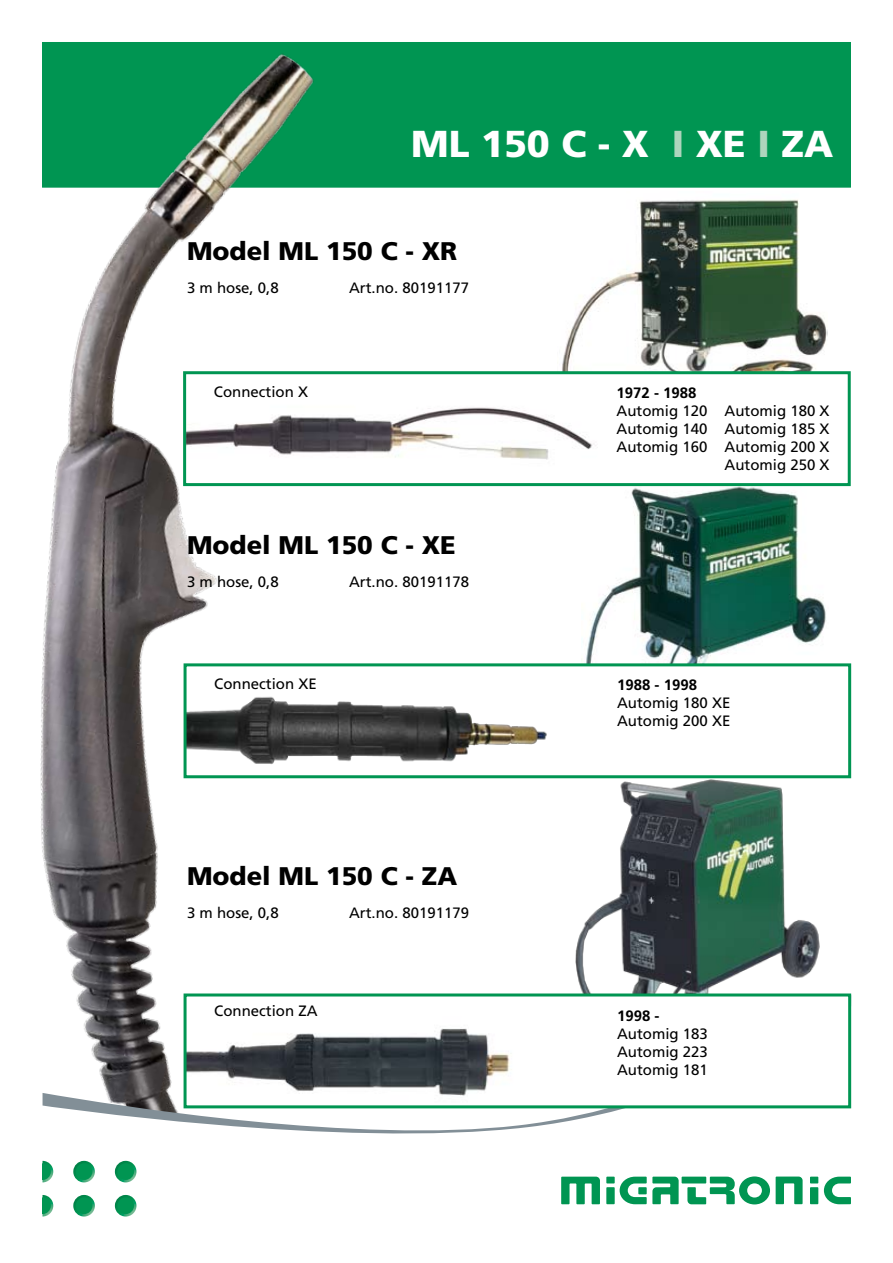
<style>
.page{position:relative;width:893px;height:1263px;background:#fff}
.page>*{position:absolute;margin:0;border:0;box-sizing:border-box;transform-origin:0 0}
.t1{font:900 37.5px "Frutiger";color:#fff}
.t2{font:900 25.5px "Frutiger LT Pro";color:#000}
.t3{font:15px/18px "Frutiger LT Pro";color:#000;text-align:right}
.t4{font:700 15px "Frutiger LT Pro";color:#000}
.s1{color:#aed5bd}
</style>
<div class="page">
<img style="left:562px;top:199px;width:265px;height:172px">
<div style="left:43px;top:42px;width:807px;height:145px;background:#009552"></div>
<svg style="left:43px;top:1167px;width:10px;height:15px"></svg>
<svg style="left:73px;top:1161px;width:22px;height:21px"></svg>
<svg style="left:73px;top:1195px;width:22px;height:21px"></svg>
<svg style="left:115px;top:1161px;width:21px;height:21px"></svg>
<svg style="left:115px;top:1195px;width:21px;height:21px"></svg>
<div style="left:76px;top:1163px;width:16px;height:17px;background:#009552;border-radius:50%"></div>
<div style="left:117px;top:1163px;width:17px;height:17px;background:#009552;border-radius:50%"></div>
<div style="left:117px;top:1197px;width:17px;height:17px;background:#009552;border-radius:50%"></div>
<div style="left:76px;top:1197px;width:16px;height:17px;background:#009552;border-radius:50%"></div>
<svg style="left:43px;top:1195px;width:10px;height:21px"></svg>
<div style="left:606px;top:1176px;width:9px;height:7px;background:#009552"></div>
<div style="left:606px;top:1187px;width:9px;height:17px;background:#009552"></div>
<div style="left:810px;top:1176px;width:8px;height:7px;background:#009552"></div>
<div style="left:810px;top:1187px;width:8px;height:17px;background:#009552"></div>
<svg style="left:824px;top:1176px;width:27px;height:28px"></svg>
<svg style="left:620px;top:1176px;width:59px;height:28px"></svg>
<svg style="left:561px;top:1176px;width:39px;height:28px"></svg>
<svg style="left:776px;top:1176px;width:27px;height:28px"></svg>
<div style="left:682px;top:1176px;width:24px;height:7px;background:#009552"></div>
<svg style="left:687px;top:1176px;width:83px;height:28px"></svg>
<img style="left:40px;top:42px;width:521px;height:1125px">
<img style="left:582px;top:486px;width:247px;height:177px">
<img style="left:187px;top:375px;width:405px;height:107px">
<div style="left:183px;top:371px;width:668px;height:115px;border:3px solid #009552"></div>
<div style="left:185px;top:665px;width:665px;height:112px;background:#fff"></div>
<img style="left:188px;top:696px;width:359px;height:68px">
<div style="left:184px;top:663px;width:667px;height:115px;border:3px solid #009552"></div>
<svg style="left:43px;top:995px;width:808px;height:154px"></svg>
<img style="left:561px;top:774px;width:261px;height:219px">
<div style="left:185px;top:995px;width:665px;height:112px;background:#fff"></div>
<img style="left:188px;top:1028px;width:322px;height:68px">
<div style="left:184px;top:993px;width:667px;height:115px;border:3px solid #009552"></div>
<h1 class="t1" style="left:411px;top:121px;width:424px">ML 150 C - X <span class="s1">I</span> XE <span class="s1">I</span> ZA</h1>
<h2 class="t2" style="left:187px;top:236px;width:272px">Model ML 150 C - XR</h2>
<p class="t3" style="left:187px;top:279px;width:93px">3 m hose, 0,8</p>
<p class="t3" style="left:349px;top:279px;width:122px">Art.no. 80191177</p>
<p class="t3" style="left:214px;top:383px;width:96px">Connection X</p>
<h2 class="t2" style="left:187px;top:529px;width:270px">Model ML 150 C - XE</h2>
<p class="t3" style="left:187px;top:572px;width:93px">3 m hose, 0,8</p>
<p class="t3" style="left:349px;top:572px;width:122px">Art.no. 80191178</p>
<p class="t3" style="left:214px;top:675px;width:104px">Connection XE</p>
<h2 class="t2" style="left:187px;top:861px;width:272px">Model ML 150 C - ZA</h2>
<p class="t3" style="left:187px;top:904px;width:93px">3 m hose, 0,8</p>
<p class="t3" style="left:349px;top:904px;width:122px">Art.no. 80191179</p>
<p class="t4" style="left:617px;top:384px;width:82px">1972 - 1988</p>
<p class="t3" style="left:617px;top:402px;width:215px">Automig 120 Automig 180 X<br>Automig 140 Automig 185 X<br>Automig 160 Automig 200 X<br>Automig 250 X</p>
<p class="t4" style="left:617px;top:676px;width:82px">1988 - 1998</p>
<p class="t3" style="left:617px;top:694px;width:115px;text-align:left">Automig 180 XE<br>Automig 200 XE</p>
<p class="t3" style="left:214px;top:1002px;width:105px">Connection ZA</p>
<p class="t3" style="left:214px;top:1005px;width:150px">Maskin tilslutning ZA</p>
<p class="t4" style="left:617px;top:1006px;width:44px">1998 -</p>
<p class="t3" style="left:617px;top:1024px;width:92px;text-align:justify">Automig 183<br>Automig 223<br>Automig 181</p>
</div>
